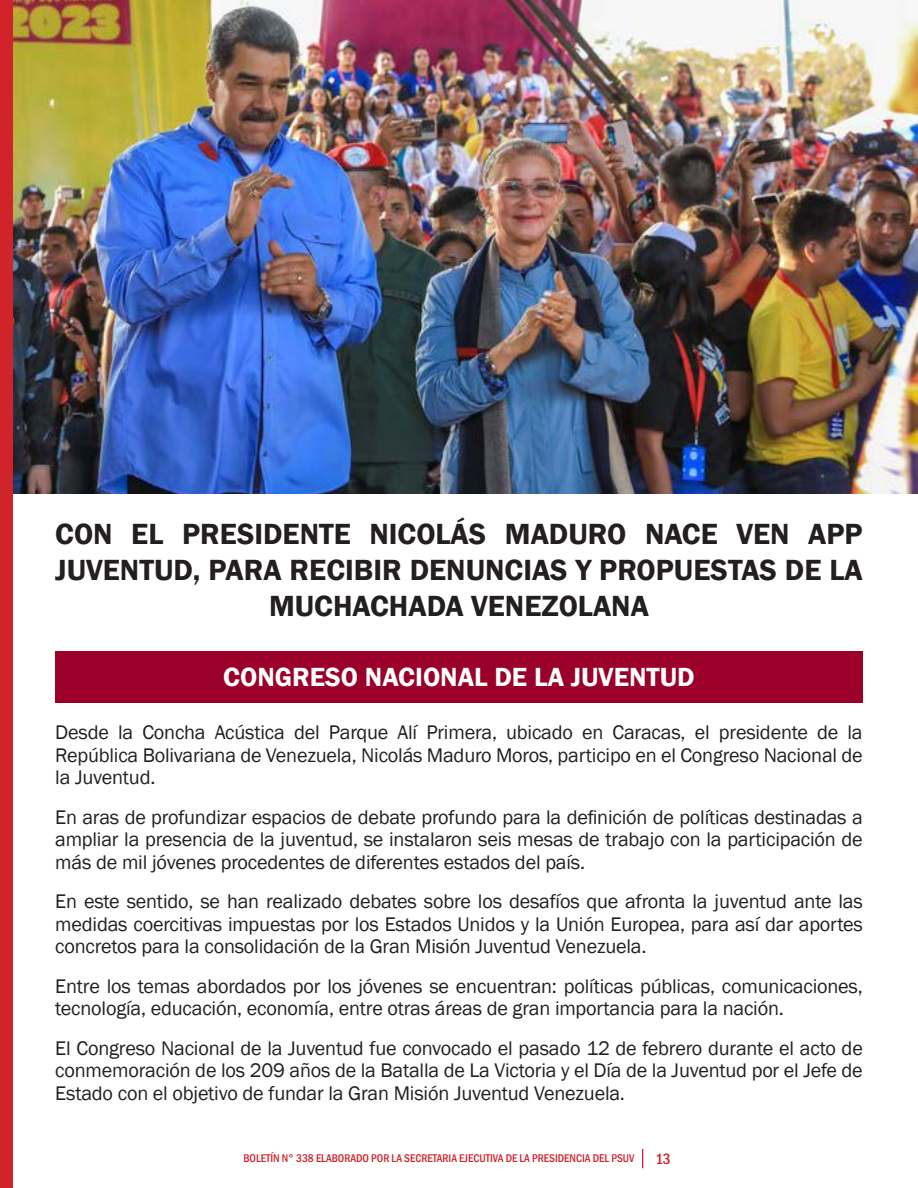
<style>
.page{position:relative;width:918px;height:1188px;background:#fff}
.page>*{position:absolute;margin:0;border:0;box-sizing:border-box;transform-origin:0 0}
.Estilo_de_párrafo_1{font:600 30px/36px "Franklin Gothic";color:#231f20;text-align:center}
.Estilo_de_párrafo_1-2{font:600 27px "Franklin Gothic";color:#fff}
.Estilo_de_párrafo_1-3{font:20.25px/22.5px "Franklin Gothic";letter-spacing:-.01em;color:#231f20;text-align:justify}
.t1{font:500 condensed 15.3px "Franklin Gothic";color:#d1232a}
.t2{font:500 condensed 11.55px "Franklin Gothic";color:#d1232a}
</style>
<div class="page">
<svg style="left:642px;top:1149px;width:1px;height:19px"></svg>
<img style="left:13px;top:0;width:905px;height:493px">
<div style="left:0;top:0;width:13px;height:1188px;background:#d1232a"></div>
<div style="left:55px;top:652px;width:808px;height:51px;background:#9a0029"></div>
<p class="Estilo_de_párrafo_1" style="left:55px;top:516px;width:809px">CON EL PRESIDENTE NICOLÁS MADURO NACE VEN APP<br>JUVENTUD, PARA RECIBIR DENUNCIAS Y PROPUESTAS DE LA<br>MUCHACHADA VENEZOLANA</p>
<p class="Estilo_de_párrafo_1-2" style="left:223px;top:661px;width:473px">CONGRESO NACIONAL DE LA JUVENTUD</p>
<p class="Estilo_de_párrafo_1-3" style="left:55px;top:722px;width:809px">Desde la Concha Acústica del Parque Alí Primera, ubicado en Caracas, el presidente de la República Bolivariana de Venezuela, Nicolás Maduro Moros, participo en el Congreso Nacional de la Juventud.</p>
<p class="Estilo_de_párrafo_1-3" style="left:55px;top:806px;width:809px">En aras de profundizar espacios de debate profundo para la definición de políticas destinadas a ampliar la presencia de la juventud, se instalaron seis mesas de trabajo con la participación de más de mil jóvenes procedentes de diferentes estados del país.</p>
<p class="Estilo_de_párrafo_1-3" style="left:55px;top:891px;width:809px">En este sentido, se han realizado debates sobre los desafíos que afronta la juventud ante las medidas coercitivas impuestas por los Estados Unidos y la Unión Europea, para así dar aportes concretos para la consolidación de la Gran Misión Juventud Venezuela.</p>
<p class="Estilo_de_párrafo_1-3" style="left:55px;top:975px;width:809px">Entre los temas abordados por los jóvenes se encuentran: políticas públicas, comunicaciones, tecnología, educación, economía, entre otras áreas de gran importancia para la nación.</p>
<p class="Estilo_de_párrafo_1-3" style="left:55px;top:1037px;width:809px">El Congreso Nacional de la Juventud fue convocado el pasado 12 de febrero durante el acto de conmemoración de los 209 años de la Batalla de La Victoria y el Día de la Juventud por el Jefe de Estado con el objetivo de fundar la Gran Misión Juventud Venezuela.</p>
<p class="t2" style="left:243px;top:1150px;width:393px">BOLETÍN N° 338 ELABORADO POR LA SECRETARIA EJECUTIVA DE LA PRESIDENCIA DEL PSUV</p>
<p class="t1" style="left:655px;top:1149px;width:17px">13</p>
</div>
